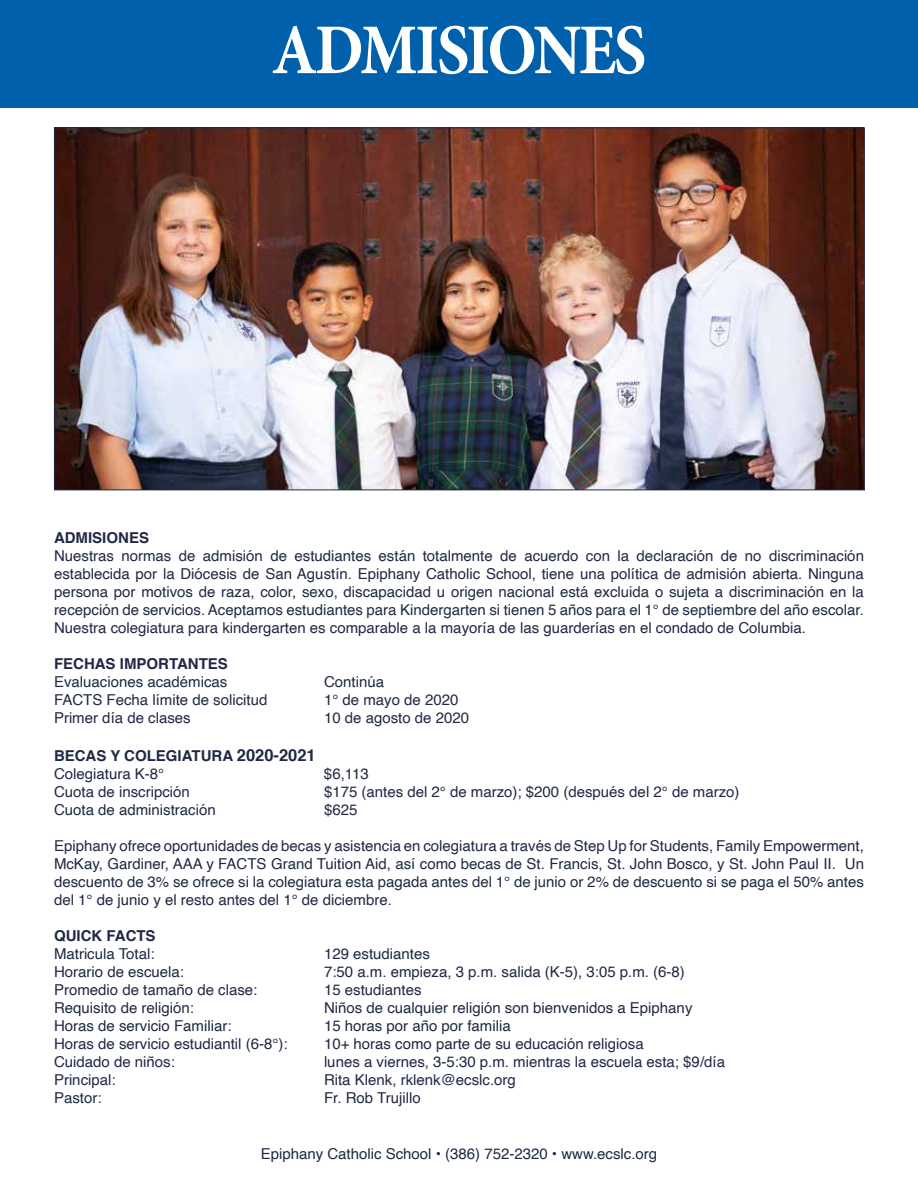
<style>
.page{position:relative;width:918px;height:1188px;background:#fff}
.page>*{position:absolute;margin:0;border:0;box-sizing:border-box;transform-origin:0 0}
.t1{font:700 71.4px "Minion Pro";letter-spacing:-.04em;color:#fff;scale:.91 1}
.t2{font:15px/18px "Helvetica";color:#202944;text-align:justify}
.t3{font:700 15px/18px "Helvetica";color:#202944}
.s1{font-size:16.5px}
.s2{font-weight:400}
</style>
<div class="page">
<div style="left:0;top:0;width:918px;height:108px;background:#0060ac"></div>
<img style="left:56px;top:129px;width:807px;height:359px">
<h1 class="t1" style="left:272px;top:0;width:413px">ADMISIONES</h1>
<p class="t3" style="left:54px;top:529px;width:97px">ADMISIONES</p>
<p class="t2" style="left:54px;top:548px;width:812px">Nuestras normas de admisión de estudiantes están totalmente de acuerdo con la declaración de no discriminación establecida por la Diócesis de San Agustín. Epiphany Catholic School, tiene una política de admisión abierta. Ninguna persona por motivos de raza, color, sexo, discapacidad u origen nacional está excluida o sujeta a discriminación en la recepción de servicios. Aceptamos estudiantes para Kindergarten si tienen 5 años para el 1° de septiembre del año escolar.<br>Nuestra colegiatura para kindergarten es comparable a la mayoría de las guarderías en el condado de Columbia.</p>
<p class="t3" style="left:54px;top:655px;width:175px">FECHAS IMPORTANTES</p>
<p class="t2" style="left:54px;top:674px;width:175px">Evaluaciones académicas</p>
<p class="t2" style="left:324px;top:674px;width:62px">Continúa</p>
<p class="t2" style="left:54px;top:692px;width:215px">FACTS Fecha límite de solicitud</p>
<p class="t2" style="left:324px;top:692px;width:136px">1° de mayo de 2020</p>
<p class="t2" style="left:54px;top:710px;width:138px">Primer día de clases</p>
<p class="t2" style="left:324px;top:710px;width:147px">10 de agosto de 2020</p>
<p class="t3" style="left:54px;top:747px;width:263px">BECAS Y COLEGIATURA <span class="s1">2020-2021<br></span><span class="s2">Colegiatura K-8°</span></p>
<p class="t2" style="left:324px;top:765px;width:46px">$6,113</p>
<p class="t2" style="left:54px;top:783px;width:137px">Cuota de inscripción</p>
<p class="t2" style="left:324px;top:783px;width:417px">$175 (antes del 2° de marzo); $200 (después del 2° de marzo)</p>
<p class="t2" style="left:54px;top:801px;width:163px">Cuota de administración</p>
<p class="t2" style="left:324px;top:801px;width:35px">$625</p>
<p class="t2" style="left:54px;top:837px;width:812px">Epiphany ofrece oportunidades de becas y asistencia en colegiatura a través de Step Up for Students, Family Empowerment, McKay, Gardiner, AAA y FACTS Grand Tuition Aid, así como becas de St. Francis, St. John Bosco, y St. John Paul II. Un descuento de 3% se ofrece si la colegiatura esta pagada antes del 1° de junio or 2% de descuento si se paga el 50% antes del 1° de junio y el resto antes del 1° de diciembre.</p>
<p class="t3" style="left:54px;top:927px;width:103px">QUICK FACTS</p>
<p class="t2" style="left:54px;top:945px;width:102px">Matricula Total:</p>
<p class="t2" style="left:324px;top:945px;width:107px">129 estudiantes</p>
<p class="t2" style="left:54px;top:963px;width:132px">Horario de escuela:</p>
<p class="t2" style="left:324px;top:963px;width:362px">7:50 a.m. empieza, 3 p.m. salida (K-5), 3:05 p.m. (6-8)</p>
<p class="t2" style="left:54px;top:981px;width:205px">Promedio de tamaño de clase:</p>
<p class="t2" style="left:324px;top:981px;width:99px">15 estudiantes</p>
<p class="t2" style="left:54px;top:999px;width:142px">Requisito de religión:</p>
<p class="t2" style="left:324px;top:999px;width:370px">Niños de cualquier religión son bienvenidos a Epiphany</p>
<p class="t2" style="left:54px;top:1017px;width:179px">Horas de servicio Familiar:</p>
<p class="t2" style="left:324px;top:1017px;width:188px">15 horas por año por familia</p>
<p class="t2" style="left:54px;top:1035px;width:235px">Horas de servicio estudiantil (6-8°):</p>
<p class="t2" style="left:324px;top:1035px;width:321px">10+ horas como parte de su educación religiosa</p>
<p class="t2" style="left:54px;top:1053px;width:122px">Cuidado de niños:</p>
<p class="t2" style="left:324px;top:1053px;width:403px">lunes a viernes, 3-5:30 p.m. mientras la escuela esta; $9/día</p>
<p class="t2" style="left:54px;top:1071px;width:63px">Principal:</p>
<p class="t2" style="left:324px;top:1071px;width:193px">Rita Klenk, rklenk@ecslc.org</p>
<p class="t2" style="left:54px;top:1089px;width:49px">Pastor:</p>
<p class="t2" style="left:324px;top:1089px;width:98px">Fr. Rob Trujillo</p>
<p class="t2" style="left:261px;top:1145px;width:398px">Epiphany Catholic School • (386) 752-2320 • www.ecslc.org</p>
</div>
